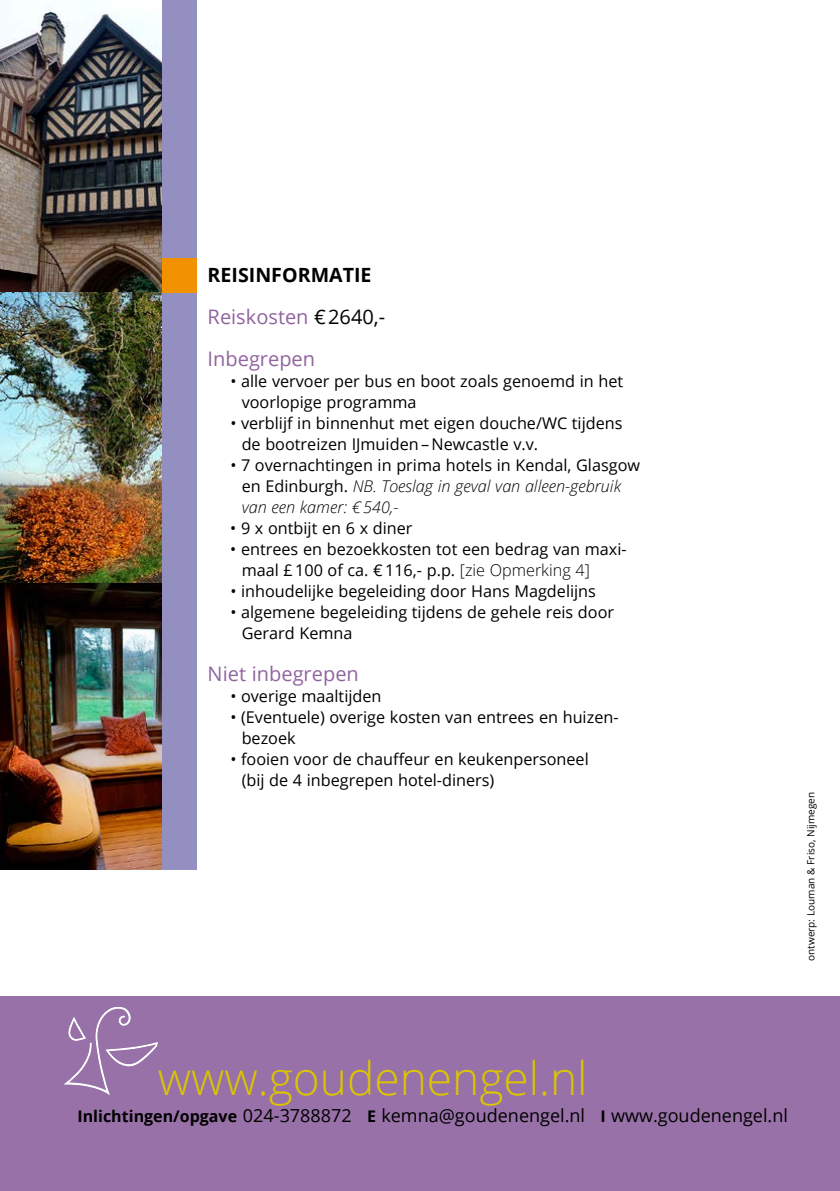
<style>
.page{position:relative;width:840px;height:1191px;background:#fff}
.page>*{position:absolute;margin:0;border:0;box-sizing:border-box;transform-origin:0 0}
.t1{font:300 46px "Open Sans";color:#dbc500}
.t2{font:20px/42px "Open Sans";color:#90649f}
.t3{font:700 19.6px "Open Sans";color:#000}
.t4{font:18px "Open Sans";color:#000}
.t5{font:16.2px/21px "Open Sans";color:#000}
.t6{font:10px "Open Sans";color:#000}
.s1{color:#000}
.s2{font-weight:300;font-style:italic}
.s3{font-weight:300}
.s4{font-weight:700;font-size:16px}
</style>
<div class="page">
<div style="left:0;top:996px;width:839px;height:195px;background:#9871a8"></div>
<svg style="left:64px;top:1006px;width:94px;height:89px"></svg>
<img style="left:0;top:583px;width:162px;height:286px">
<img style="left:0;top:5px;width:162px;height:287px">
<img style="left:0;top:292px;width:162px;height:291px">
<div style="left:162px;top:0;width:34px;height:869px;background:#938fc0"></div>
<div style="left:162px;top:258px;width:34px;height:34px;background:#f39200"></div>
<p class="t3" style="left:207px;top:261px;width:165px">REISINFORMATIE</p>
<p class="t2" style="left:207px;top:295px;width:179px">Reiskosten <span class="s1">€2640,-<br></span>Inbegrepen</p>
<p class="t5" style="left:241px;top:370px;width:383px;text-indent:-11px">• alle vervoer per bus en boot zoals genoemd in het voorlopige programma</p>
<p class="t5" style="left:241px;top:412px;width:382px;text-indent:-11px">• verblijf in binnenhut met eigen douche/WC tijdens de bootreizen IJmuiden–Newcastle v.v.</p>
<p class="t5" style="left:241px;top:454px;width:400px;text-indent:-11px">• 7 overnachtingen in prima hotels in Kendal, Glasgow en Edinburgh. <span class="s2">NB. Toeslag in geval van alleen-gebruik van een kamer: € 540,-</span></p>
<p class="t5" style="left:230px;top:517px;width:184px">• 9 x ontbijt en 6 x diner</p>
<p class="t5" style="left:241px;top:538px;width:386px;text-indent:-11px">• entrees en bezoekkosten tot een bedrag van maxi&shy;maal £100 of ca. €116,- p.p. <span class="s3">[zie Opmerking 4]</span></p>
<p class="t5" style="left:230px;top:580px;width:367px">• inhoudelijke begeleiding door Hans Magdelijns</p>
<p class="t5" style="left:241px;top:601px;width:374px;text-indent:-11px">• algemene begeleiding tijdens de gehele reis door<br>Gerard Kemna</p>
<p class="t2" style="left:207px;top:652px;width:153px">Niet inbegrepen</p>
<p class="t5" style="left:230px;top:685px;width:153px">• overige maaltijden</p>
<p class="t5" style="left:241px;top:706px;width:377px;text-indent:-11px">• (Eventuele) overige kosten van entrees en huizen&shy;bezoek</p>
<p class="t5" style="left:241px;top:748px;width:348px;text-indent:-11px">• fooien voor de chauffeur en keukenpersoneel (bij de 4 inbegrepen hotel-diners)</p>
<p class="t6" style="left:803px;top:961px;width:170px;rotate:-90deg">ontwerp: Louman &amp; Friso, Nijmegen</p>
<h1 class="t1" style="left:158px;top:1046px;width:431px">www.goudenengel.nl</h1>
<p class="t4" style="left:77px;top:1103px;width:711px"><span class="s4">Inlichtingen/opgave</span> 024-3788872 <span class="s4">E</span> kemna@goudenengel.nl <span class="s4">I</span> www.goudenengel.nl</p>
</div>
